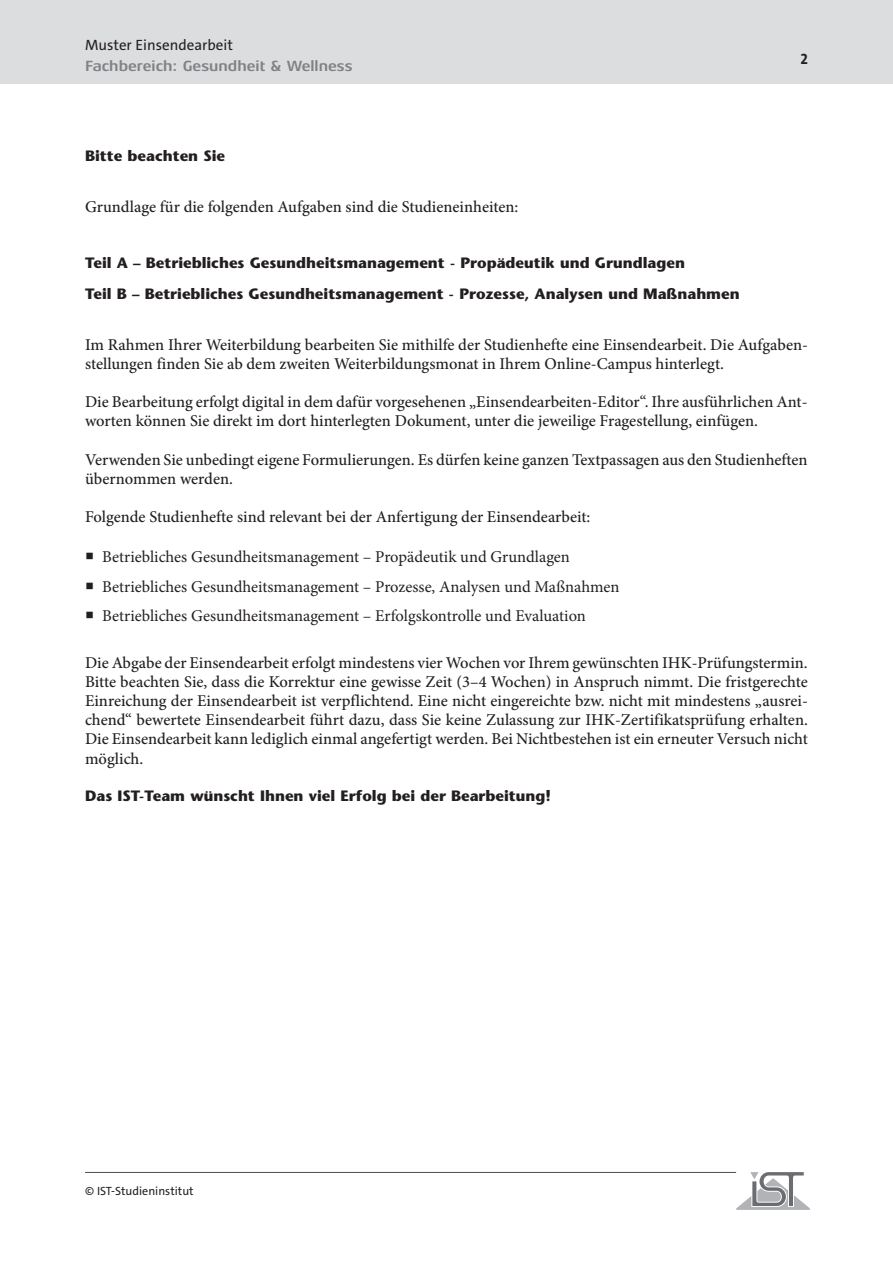
<style>
.page{position:relative;width:893px;height:1263px;background:#fff}
.page>*{position:absolute;margin:0;border:0;box-sizing:border-box;transform-origin:0 0}
.t1{font:500 16.5px/19px "Minion Pro";color:#231f20}
.t2{font:16.5px/29.5px "Minion Pro";color:#231f20}
.t3{font:700 15px/30.8px "Stone Sans";color:#231f20}
.t4{font:700 15px "Aeonis LT Pro";color:#808285}
.t5{font:15px "The Sans C4 s";color:#231f20}
.t6{font:700 15px "The Sans C4 s";color:#231f20}
.t7{font:12px "The Sans C4 s";color:#231f20}
</style>
<div class="page">
<div style="left:0;top:0;width:893px;height:84px;background:#dcdddf"></div>
<hr style="left:85px;top:1172px;width:651px;height:1px;background:#4b4c4d">
<svg style="left:736px;top:1172px;width:74px;height:38px"></svg>
<p class="t5" style="left:85px;top:36px;width:149px">Muster Einsendearbeit</p>
<p class="t4" style="left:85px;top:58px;width:269px">Fachbereich: Gesundheit &amp; Wellness</p>
<p class="t3" style="left:85px;top:140px;width:142px">Bitte beachten Sie</p>
<p class="t1" style="left:85px;top:197px;width:435px">Grundlage für die folgenden Aufgaben sind die Studieneinheiten:</p>
<p class="t6" style="left:800px;top:49px;width:9px">2</p>
<p class="t3" style="left:85px;top:247px;width:656px">Teil A – Betriebliches Gesundheitsmanagement - Propädeutik und Grundlagen<br>Teil B – Betriebliches Gesundheitsmanagement - Prozesse, Analysen und Maßnahmen</p>
<p class="t1" style="left:85px;top:335px;width:724px">Im Rahmen Ihrer Weiterbildung bearbeiten Sie mithilfe der Studienhefte eine Einsendearbeit. Die Aufgaben&shy;stellungen finden Sie ab dem zweiten Weiterbildungsmonat in Ihrem Online-Campus hinterlegt.</p>
<p class="t1" style="left:85px;top:392px;width:724px">Die Bearbeitung erfolgt digital in dem dafür vorgesehenen „Einsendearbeiten-Editor“. Ihre ausführlichen Ant&shy;worten können Sie direkt im dort hinterlegten Dokument, unter die jeweilige Fragestellung, einfügen.</p>
<p class="t1" style="left:85px;top:450px;width:724px">Verwenden Sie unbedingt eigene Formulierungen. Es dürfen keine ganzen Textpassagen aus den Studienheften übernommen werden.</p>
<p class="t1" style="left:85px;top:507px;width:507px">Folgende Studienhefte sind relevant bei der Anfertigung der Einsendearbeit:</p>
<p class="t2" style="left:102px;top:542px;width:519px">Betriebliches Gesundheitsmanagement – Propädeutik und Grundlagen<br>Betriebliches Gesundheitsmanagement – Prozesse, Analysen und Maßnahmen<br>Betriebliches Gesundheitsmanagement – Erfolgskontrolle und Evaluation</p>
<p class="t1" style="left:85px;top:653px;width:724px;text-align:justify">Die Abgabe der Einsendearbeit erfolgt mindestens vier Wochen vor Ihrem gewünschten IHK-Prüfungstermin.<br>Bitte beachten Sie, dass die Korrektur eine gewisse Zeit (3–4 Wochen) in Anspruch nimmt. Die fristgerechte Einreichung der Einsendearbeit ist verpflichtend. Eine nicht eingereichte bzw. nicht mit mindestens „ausrei&shy;chend“ bewertete Einsendearbeit führt dazu, dass Sie keine Zulassung zur IHK-Zertifikatsprüfung erhalten.<br>Die Einsendearbeit kann lediglich einmal angefertigt werden. Bei Nichtbestehen ist ein erneuter Versuch nicht möglich.</p>
<p class="t3" style="left:85px;top:780px;width:468px">Das IST-Team wünscht Ihnen viel Erfolg bei der Bearbeitung!</p>
<p class="t7" style="left:85px;top:1183px;width:110px">© IST-Studieninstitut</p>
</div>
